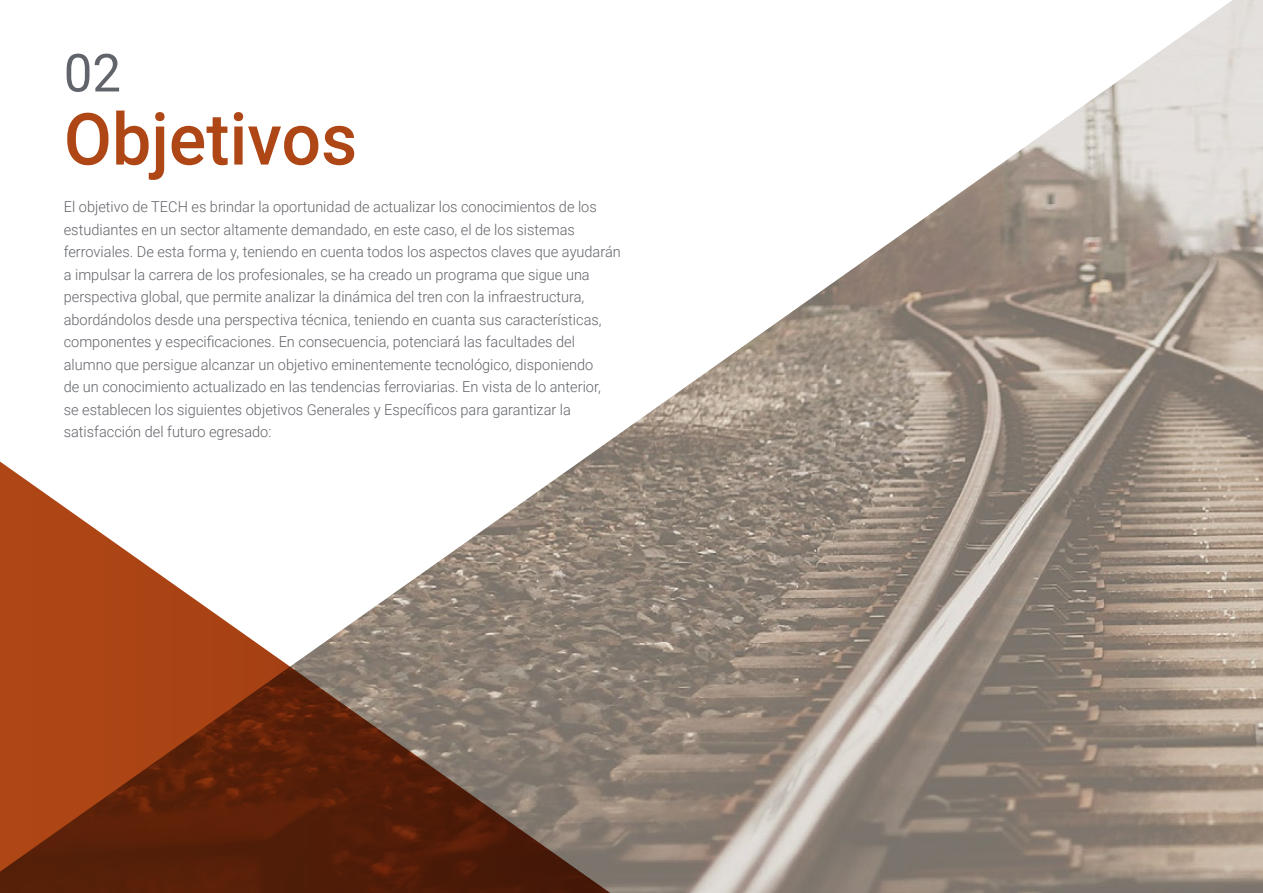
<style>
.page{position:relative;width:1263px;height:893px;background:#fff}
.page>*{position:absolute;margin:0;border:0;box-sizing:border-box;transform-origin:0 0}
.t1{font:500 72px "Roboto";color:#ae4615}
.t2{font:52.5px "Roboto";color:#61646a}
.t3{font:300 15px/22.5px "Roboto";color:#61646a}
</style>
<div class="page">
<img style="left:602px;top:0;width:661px;height:893px">
<svg style="left:0;top:446px;width:640px;height:447px"></svg>
<h2 class="t2" style="left:64px;top:36px;width:59px">02</h2>
<h1 class="t1" style="left:64px;top:89px;width:295px">Objetivos</h1>
<p class="t3" style="left:64px;top:195px;width:559px">El objetivo de TECH es brindar la oportunidad de actualizar los conocimientos de los estudiantes en un sector altamente demandado, en este caso, el de los sistemas ferroviales. De esta forma y, teniendo en cuenta todos los aspectos claves que ayudarán a impulsar la carrera de los profesionales, se ha creado un programa que sigue una perspectiva global, que permite analizar la dinámica del tren con la infraestructura, abordándolos desde una perspectiva técnica, teniendo en cuanta sus características, componentes y especificaciones. En consecuencia, potenciará las facultades del alumno que persigue alcanzar un objetivo eminentemente tecnológico, disponiendo<br>de un conocimiento actualizado en las tendencias ferroviarias. En vista de lo anterior,<br>se establecen los siguientes objetivos Generales y Específicos para garantizar la satisfacción del futuro egresado:</p>
</div>
